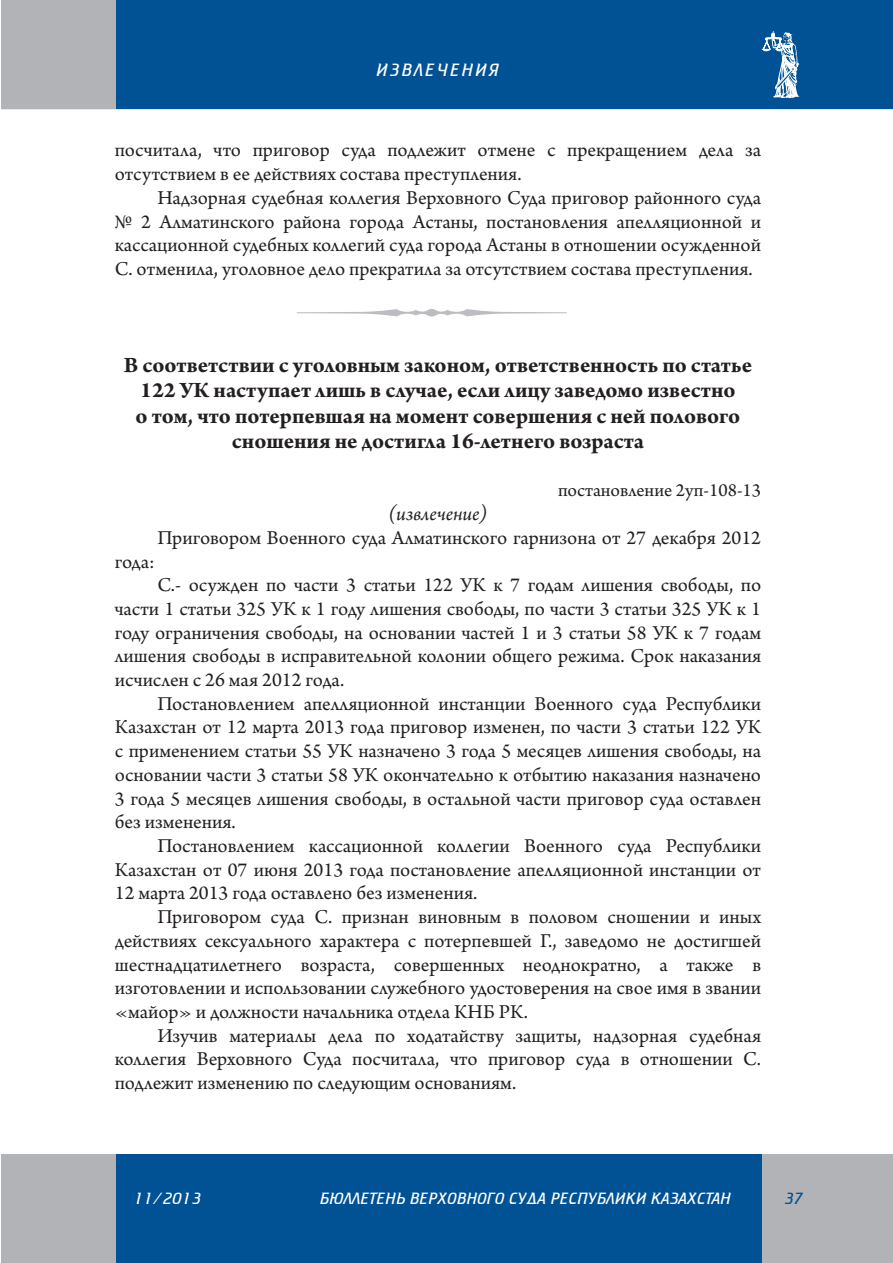
<style>
.page{position:relative;width:893px;height:1263px;background:#fff}
.page>*{position:absolute;margin:0;border:0;box-sizing:border-box;transform-origin:0 0}
.t1{font:700 23.25px/25.5px "Arno Pro";color:#231f20;text-align:center}
.t2{font:italic 21px "Arno Pro";color:#231f20}
.t3{font:20.7px/23.7px "Arno Pro";color:#231f20;text-align:justify}
.t4{font:19.5px "Arno Pro";color:#231f20}
.t5{font:300 18px "FK Cricket";letter-spacing:.11em;color:#fff}
.t6{font:300 16.5px "FK Cricket";color:#fff}
.t7{font:300 16.5px "FK Cricket";color:#005294}
</style>
<div class="page">
<div style="left:2px;top:1155px;width:114px;height:108px;background:#b2b3b7"></div>
<div style="left:116px;top:1155px;width:647px;height:108px;background:#005294"></div>
<div style="left:763px;top:1155px;width:130px;height:108px;background:#b2b3b7"></div>
<div style="left:2px;top:0;width:114px;height:109px;background:#b2b3b7"></div>
<div style="left:116px;top:0;width:777px;height:109px;background:#005294"></div>
<svg style="left:761px;top:31px;width:39px;height:67px"></svg>
<svg style="left:297px;top:309px;width:270px;height:8px"></svg>
<p class="t5" style="left:377px;top:61px;width:124px">ИЗВЛЕЧЕНИЯ</p>
<p class="t3" style="left:115px;top:140px;width:648px">посчитала, что приговор суда подлежит отмене с прекращением дела за отсутствием в ее действиях состава преступления.</p>
<p class="t3" style="left:115px;top:187px;width:648px;text-indent:43px">Надзорная судебная коллегия Верховного Суда приговор районного суда № 2 Алматинского района города Астаны, постановления апелляционной и кассационной судебных коллегий суда города Астаны в отношении осужденной С. отменила, уголовное дело прекратила за отсутствием состава преступления.</p>
<p class="t1" style="left:124px;top:353px;width:630px">В соответствии с уголовным законом, ответственность по статье 122 УК наступает лишь в случае, если лицу заведомо известно<br>о том, что потерпевшая на момент совершения с ней полового сношения не достигла 16-летнего возраста</p>
<p class="t4" style="left:558px;top:479px;width:205px">постановление 2уп-108-13</p>
<p class="t2" style="left:389px;top:502px;width:100px">(извлечение)</p>
<p class="t3" style="left:157px;top:527px;width:605px">Приговором Военного суда Алматинского гарнизона от 27 декабря 2012</p>
<p class="t3" style="left:115px;top:551px;width:41px">года:</p>
<p class="t3" style="left:115px;top:574px;width:648px;text-indent:43px">С.- осужден по части 3 статьи 122 УК к 7 годам лишения свободы, по части 1 статьи 325 УК к 1 году лишения свободы, по части 3 статьи 325 УК к 1 году ограничения свободы, на основании частей 1 и 3 статьи 58 УК к 7 годам лишения свободы в исправительной колонии общего режима. Срок наказания исчислен с 26 мая 2012 года.</p>
<p class="t3" style="left:115px;top:693px;width:648px;text-indent:43px">Постановлением апелляционной инстанции Военного суда Республики Казахстан от 12 марта 2013 года приговор изменен, по части 3 статьи 122 УК с применением статьи 55 УК назначено 3 года 5 месяцев лишения свободы, на основании части 3 статьи 58 УК окончательно к отбытию наказания назначено 3 года 5 месяцев лишения свободы, в остальной части приговор суда оставлен без изменения.</p>
<p class="t3" style="left:115px;top:835px;width:648px;text-indent:43px">Постановлением кассационной коллегии Военного суда Республики Казахстан от 07 июня 2013 года постановление апелляционной инстанции от 12 марта 2013 года оставлено без изменения.</p>
<p class="t3" style="left:115px;top:906px;width:648px;text-indent:43px">Приговором суда С. признан виновным в половом сношении и иных действиях сексуального характера с потерпевшей Г., заведомо не достигшей шестнадцатилетнего возраста, совершенных неоднократно, а также в изготовлении и использовании служебного удостоверения на свое имя в звании «майор» и должности начальника отдела КНБ РК.</p>
<p class="t3" style="left:115px;top:1025px;width:648px;text-indent:43px">Изучив материалы дела по ходатайству защиты, надзорная судебная коллегия Верховного Суда посчитала, что приговор суда в отношении С. подлежит изменению по следующим основаниям.</p>
<p class="t6" style="left:134px;top:1191px;width:69px">11/2013</p>
<p class="t6" style="left:320px;top:1190px;width:413px">БЮЛЛЕТЕНЬ ВЕРХОВНОГО СУДА РЕСПУБЛИКИ КАЗАХСТАН</p>
<p class="t7" style="left:784px;top:1190px;width:21px">37</p>
</div>
